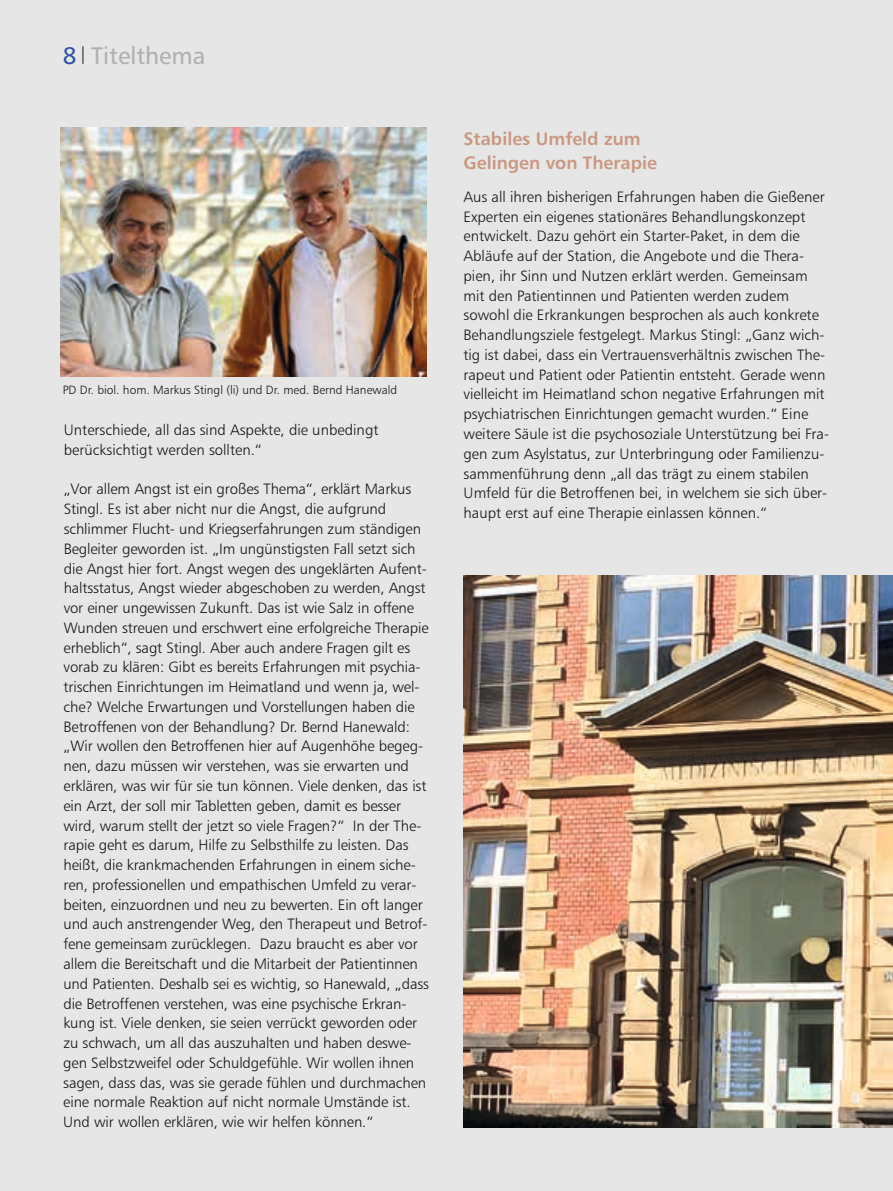
<style>
.page{position:relative;width:893px;height:1191px;background:#e6e6e6}
.page>*{position:absolute;margin:0;border:0;box-sizing:border-box;transform-origin:0 0}
.t1{font:24px "Humanist 777 BT Roman B";color:#afb0b0}
.t2{font:18px/24.2px "Humanist 777 BT Bold B";color:#cb9780}
.t3{font:15px/19.8px "Humanist 777 BT Light B";letter-spacing:-.01em;color:#151616}
.t4{font:12px "Humanist 777 BT Light B";color:#151616}
.s1{color:#2c50a7}
</style>
<div class="page">
<svg style="left:83px;top:46px;width:1px;height:18px"></svg>
<img style="left:61px;top:128px;width:366px;height:248px">
<img style="left:463px;top:575px;width:430px;height:552px">
<h1 class="t1" style="left:63px;top:45px;width:144px"><span class="s1">8</span> Titelthema</h1>
<p class="t4" style="left:63px;top:384px;width:336px">PD Dr. biol. hom. Markus Stingl (li) und Dr. med. Bernd Hanewald</p>
<p class="t3" style="left:64px;top:421px;width:316px">Unterschiede, all das sind Aspekte, die unbedingt berücksichtigt werden sollten.“</p>
<p class="t3" style="left:63px;top:480px;width:367px">„Vor allem Angst ist ein großes Thema“, erklärt Markus Stingl. Es ist aber nicht nur die Angst, die aufgrund schlimmer Flucht- und Kriegserfahrungen zum ständigen Begleiter geworden ist. „Im ungünstigsten Fall setzt sich die Angst hier fort. Angst wegen des ungeklärten Aufent&shy;haltsstatus, Angst wieder abgeschoben zu werden, Angst vor einer ungewissen Zukunft. Das ist wie Salz in offene Wunden streuen und erschwert eine erfolgreiche Therapie erheblich“, sagt Stingl. Aber auch andere Fragen gilt es vorab zu klären: Gibt es bereits Erfahrungen mit psychia&shy;trischen Einrichtungen im Heimatland und wenn ja, wel&shy;che? Welche Erwartungen und Vorstellungen haben die Betroffenen von der Behandlung? Dr. Bernd Hanewald: „Wir wollen den Betroffenen hier auf Augenhöhe begeg&shy;nen, dazu müssen wir verstehen, was sie erwarten und erklären, was wir für sie tun können. Viele denken, das ist ein Arzt, der soll mir Tabletten geben, damit es besser wird, warum stellt der jetzt so viele Fragen?“ In der The&shy;rapie geht es darum, Hilfe zu Selbsthilfe zu leisten. Das heißt, die krankmachenden Erfahrungen in einem siche&shy;ren, professionellen und empathischen Umfeld zu verar&shy;beiten, einzuordnen und neu zu bewerten. Ein oft langer und auch anstrengender Weg, den Therapeut und Betrof&shy;fene gemeinsam zurücklegen. Dazu braucht es aber vor allem die Bereitschaft und die Mitarbeit der Patientinnen und Patienten. Deshalb sei es wichtig, so Hanewald, „dass die Betroffenen verstehen, was eine psychische Erkran&shy;kung ist. Viele denken, sie seien verrückt geworden oder zu schwach, um all das auszuhalten und haben deswe&shy;gen Selbstzweifel oder Schuldgefühle. Wir wollen ihnen sagen, dass das, was sie gerade fühlen und durchmachen eine normale Reaktion auf nicht normale Umstände ist.<br>Und wir wollen erklären, wie wir helfen können.“</p>
<p class="t2" style="left:463px;top:128px;width:195px">Stabiles Umfeld zum<br>Gelingen von Therapie</p>
<p class="t3" style="left:463px;top:188px;width:367px">Aus all ihren bisherigen Erfahrungen haben die Gießener Experten ein eigenes stationäres Behandlungskonzept entwickelt. Dazu gehört ein Starter-Paket, in dem die Abläufe auf der Station, die Angebote und die Thera&shy;pien, ihr Sinn und Nutzen erklärt werden. Gemeinsam mit den Patientinnen und Patienten werden zudem sowohl die Erkrankungen besprochen als auch konkrete Behandlungsziele festgelegt. Markus Stingl: „Ganz wich&shy;tig ist dabei, dass ein Vertrauensverhältnis zwischen The&shy;rapeut und Patient oder Patientin entsteht. Gerade wenn vielleicht im Heimatland schon negative Erfahrungen mit psychiatrischen Einrichtungen gemacht wurden.“ Eine weitere Säule ist die psychosoziale Unterstützung bei Fra&shy;gen zum Asylstatus, zur Unterbringung oder Familienzu&shy;sammenführung denn „all das trägt zu einem stabilen Umfeld für die Betroffenen bei, in welchem sie sich über&shy;haupt erst auf eine Therapie einlassen können.“</p>
</div>
